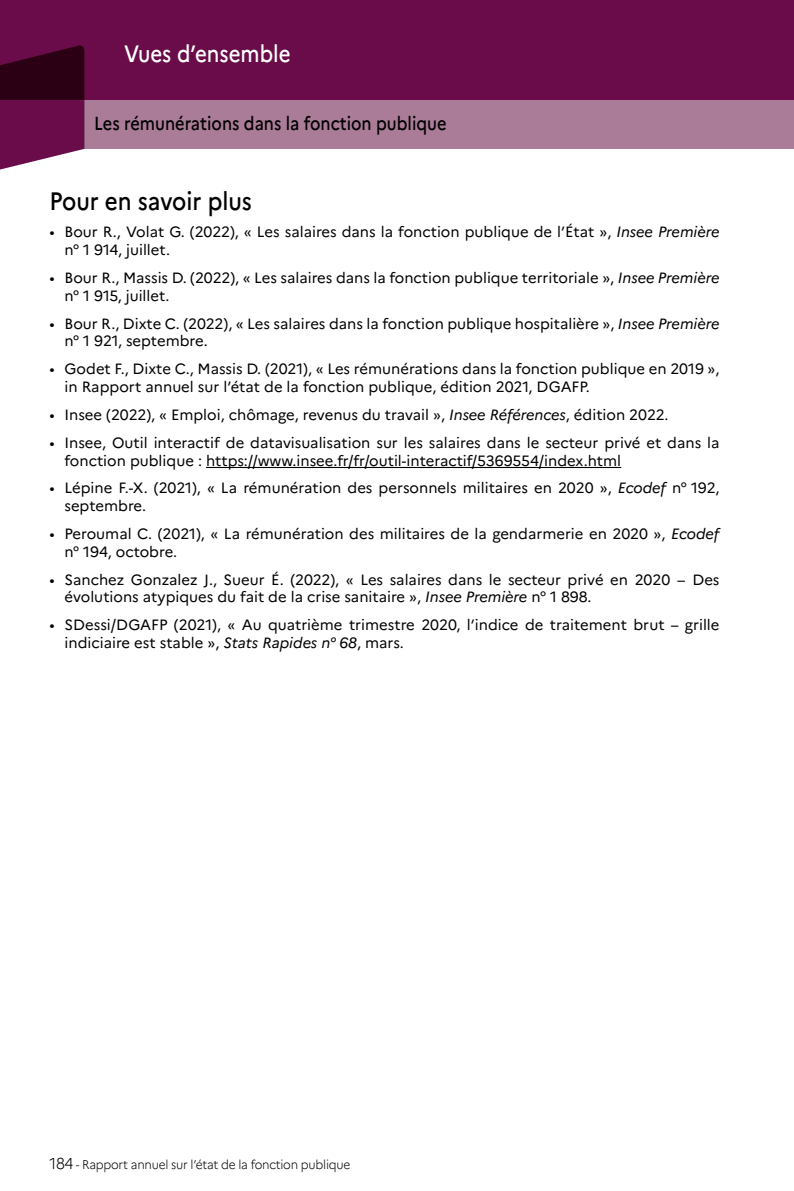
<style>
.page{position:relative;width:794px;height:1191px;background:#fff}
.page>*{position:absolute;margin:0;border:0;box-sizing:border-box;transform-origin:0 0}
._08_Biblio_Titre{font:500 25.2px "Marianne";color:#000;scale:.89 1}
.t1{font:500 23.62px "Marianne";color:#fff;scale:.87 1}
.t2{font:500 18.9px "Marianne";color:#000;scale:.87 1}
.t3{font:14.88px/17.8px "Marianne";color:#000}
.t4{font:300 12.6px "Marianne";letter-spacing:-.02em;color:#000;scale:.94 1}
.s1{font-style:italic}
.s2{font-size:15.75px}
</style>
<div class="page">
<div style="left:84px;top:99px;width:710px;height:50px;background:#ab7c98"></div>
<div style="left:0;top:0;width:794px;height:99px;background:#690c49"></div>
<svg style="left:0;top:45px;width:84px;height:125px"></svg>
<hr style="left:206px;top:467px;width:415px;height:1px;background:#000">
<h2 class="t1" style="left:124px;top:39px;width:193px">Vues d’ensemble</h2>
<p class="t2" style="left:94px;top:112px;width:406px">Les rémunérations dans la fonction publique</p>
<h5 class="_08_Biblio_Titre" style="left:50px;top:185px;width:229px">Pour en savoir plus</h5>
<p class="t3" style="left:64px;top:223px;width:656px;text-indent:-15px">• Bour R., Volat G. (2022), « Les salaires dans la fonction publique de l’État », <span class="s1">Insee Première </span>n° 1 914, juillet.</p>
<p class="t3" style="left:64px;top:269px;width:656px;text-indent:-15px">• Bour R., Massis D. (2022), « Les salaires dans la fonction publique territoriale », <span class="s1">Insee Première </span>n° 1 915, juillet.</p>
<p class="t3" style="left:64px;top:314px;width:656px;text-indent:-15px">• Bour R., Dixte C. (2022), « Les salaires dans la fonction publique hospitalière », <span class="s1">Insee Première </span>n° 1 921, septembre.</p>
<p class="t3" style="left:64px;top:360px;width:656px;text-indent:-15px">• Godet F., Dixte C., Massis D. (2021), « Les rémunérations dans la fonction publique en 2019 », in Rapport annuel sur l’état de la fonction publique, édition 2021, DGAFP.</p>
<p class="t3" style="left:50px;top:406px;width:620px">• Insee (2022), « Emploi, chômage, revenus du travail », <span class="s1">Insee Références</span>, édition 2022.</p>
<p class="t3" style="left:64px;top:433px;width:656px;text-indent:-15px">• Insee, Outil interactif de datavisualisation sur les salaires dans le secteur privé et dans la fonction publique : https://www.insee.fr/fr/outil-interactif/5369554/index.html</p>
<p class="t3" style="left:64px;top:479px;width:656px;text-indent:-15px">• Lépine F.-X. (2021), « La rémunération des personnels militaires en 2020 », <span class="s1">Ecodef</span> n° 192, septembre.</p>
<p class="t3" style="left:64px;top:525px;width:656px;text-indent:-15px">• Peroumal C. (2021), « La rémunération des militaires de la gendarmerie en 2020 », <span class="s1">Ecodef </span>n° 194, octobre.</p>
<p class="t3" style="left:64px;top:570px;width:656px;text-indent:-15px">• Sanchez Gonzalez J., Sueur É. (2022), « Les salaires dans le secteur privé en 2020 − Des évolutions atypiques du fait de la crise sanitaire », <span class="s1">Insee Première</span> n° 1 898.</p>
<p class="t3" style="left:64px;top:616px;width:656px;text-indent:-15px">• SDessi/DGAFP (2021), « Au quatrième trimestre 2020, l’indice de traitement brut – grille indiciaire est stable », <span class="s1">Stats Rapides n° 68</span>, mars.</p>
<p class="t4" style="left:50px;top:1157px;width:321px"><span class="s2">184</span> - Rapport annuel sur l’état de la fonction publique</p>
</div>
